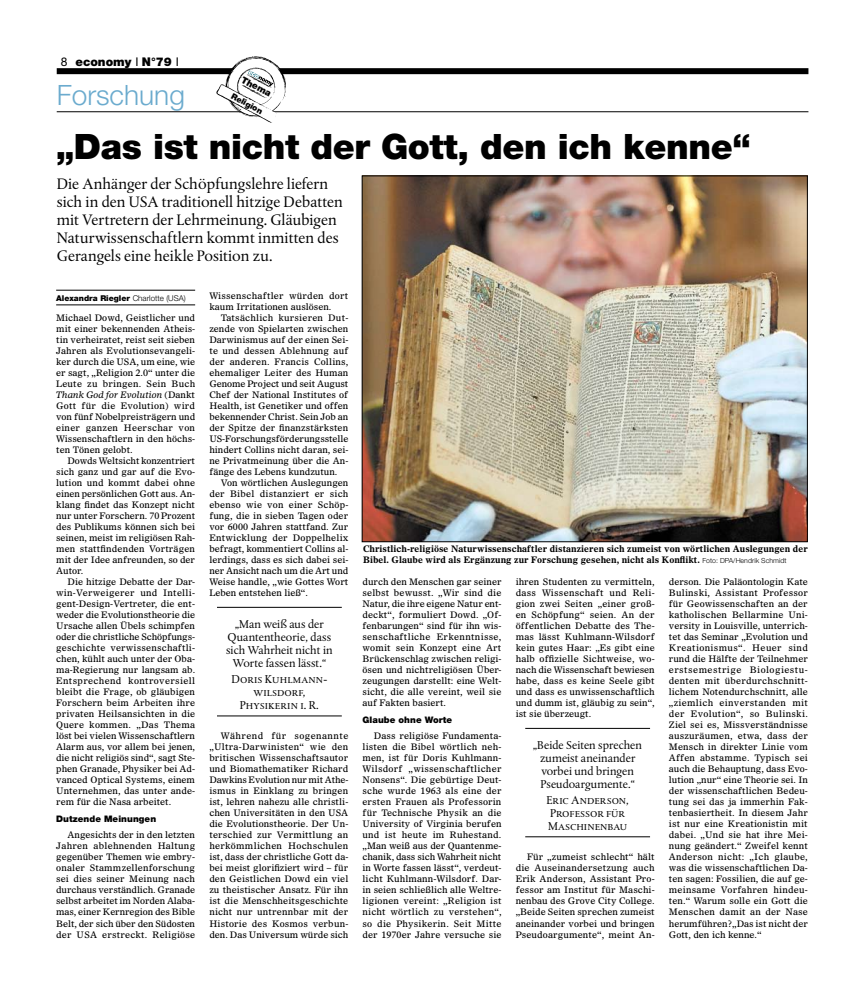
<style>
.page{position:relative;width:851px;height:993px;background:#fff}
.page>*{position:absolute;margin:0;border:0;box-sizing:border-box;transform-origin:0 0}
.t1{font:900 35px "Helvetica Neue LT";letter-spacing:-.01em;color:#000}
.t2{font:300 28px "Helvetica Neue LT";color:#6babce}
.t3{font:16px/18px "DTL Albertina ST";color:#000}
.t4{font:12px/13px "DTL Albertina ST";letter-spacing:-.005em;color:#000;text-align:center}
.t5{font:12px/13px "DTL Albertina T Caps";letter-spacing:.005em;color:#000;text-align:center}
.t6{font:900 12px "Helvetica Neue LT";color:#000}
.t7{font:900 9.3px "Helvetica Neue LT";color:#000}
.t8{font:9px/11px "Olympian LT";color:#000;text-align:justify}
.t9{font:700 9px/11px "Olympian LT";color:#000}
.t10{font:900 9px "Helvetica Neue LT";letter-spacing:.005em;color:#000}
.t11{font:900 8.2px "Helvetica Neue LT";color:#000}
.t12{font:900 8px "Helvetica Neue LT";color:#000}
.s1{font-weight:400}
.s2{font-weight:300}
.s3{font-style:italic}
.s4{font-family:"Helvetica Neue LT";font-weight:300;font-size:7px}
</style>
<div class="page">
<div style="left:57px;top:68px;width:751px;height:6px;background:#000"></div>
<hr style="left:57px;top:111px;width:751px;height:1px;background:#000">
<img style="left:364px;top:178px;width:441px;height:361px">
<svg style="left:216px;top:56px;width:73px;height:67px"></svg>
<hr style="left:56px;top:290px;width:139px;height:1px;background:#000">
<hr style="left:56px;top:304px;width:139px;height:1px;background:#000">
<hr style="left:217px;top:607px;width:125px;height:1px;background:#000">
<hr style="left:217px;top:715px;width:125px;height:1px;background:#000">
<hr style="left:525px;top:728px;width:125px;height:1px;background:#000">
<hr style="left:525px;top:836px;width:125px;height:1px;background:#000">
<h3 class="t6" style="left:61px;top:55px;width:120px"><span class="s1">8</span> economy <span class="s1">I</span> N°79 <span class="s1">I</span></h3>
<h2 class="t2" style="left:57px;top:77px;width:130px">Forschung</h2>
<p class="t7" style="left:245px;top:74px;width:34px;rotate:28deg">Thema</p>
<p class="t11" style="left:234px;top:91px;width:36px;rotate:28deg">Religion</p>
<h1 class="t1" style="left:56px;top:126px;width:696px">„Das ist nicht der Gott, den ich kenne“</h1>
<h3 class="t3" style="left:57px;top:174px;width:288px">Die Anhänger der Schöpfungslehre liefern sich in den USA traditionell hitzige Debatten mit Vertretern der Lehrmeinung. Gläubigen Naturwissenschaftlern kommt inmitten des Gerangels eine heikle Position zu.</h3>
<p class="t12" style="left:56px;top:293px;width:131px">Alexandra Riegler <span class="s2">Charlotte (USA)</span></p>
<p class="t8" style="left:56px;top:312px;width:140px">Michael Dowd, Geistlicher und mit einer bekennenden Atheis&shy;tin verheiratet, reist seit sieben Jahren als Evolutionsevangeli&shy;ker durch die USA, um eine, wie er sagt, „Religion 2.0“ unter die Leute zu bringen. Sein Buch <span class="s3">Thank God for Evolution</span> (Dankt Gott für die Evolution) wird von fünf Nobelpreisträgern und einer ganzen Heerschar von Wissenschaftlern in den höchs&shy;ten Tönen gelobt.</p>
<p class="t8" style="left:56px;top:455px;width:140px;text-indent:11px">Dowds Weltsicht konzentriert sich ganz und gar auf die Evo&shy;lution und kommt dabei ohne einen persönlichen Gott aus. An&shy;klang findet das Konzept nicht nur unter Forschern. 70 Prozent des Publikums können sich bei seinen, meist im religiösen Rah&shy;men stattfindenden Vorträgen mit der Idee anfreunden, so der Autor.</p>
<p class="t8" style="left:56px;top:576px;width:140px;text-indent:11px">Die hitzige Debatte der Dar&shy;win-Verweigerer und Intelli&shy;gent-Design-Vertreter, die ent&shy;weder die Evolutionstheorie die Ursache allen Übels schimpfen oder die christliche Schöpfungs&shy;geschichte verwissenschaftli&shy;chen, kühlt auch unter der Oba&shy;ma-Regierung nur langsam ab.<br>Entsprechend kontroversiell bleibt die Frage, ob gläubigen Forschern beim Arbeiten ihre privaten Heilsansichten in die Quere kommen. „Das Thema löst bei vielen Wissenschaftlern Alarm aus, vor allem bei jenen, die nicht religiös sind“, sagt Ste&shy;phen Granade, Physiker bei Ad&shy;vanced Optical Systems, einem Unternehmen, das unter ande&shy;rem für die Nasa arbeitet.</p>
<p class="t10" style="left:56px;top:813px;width:101px">Dutzende Meinungen</p>
<p class="t8" style="left:56px;top:829px;width:140px;text-indent:11px">Angesichts der in den letzten Jahren ablehnenden Haltung gegenüber Themen wie embry&shy;onaler Stammzellenforschung sei dies seiner Meinung nach durchaus verständlich. Granade selbst arbeitet im Norden Alaba&shy;mas, einer Kernregion des Bible Belt, der sich über den Südosten der USA erstreckt. Religiöse</p>
<p class="t8" style="left:209px;top:290px;width:140px">Wissenschaftler würden dort kaum Irritationen auslösen.</p>
<p class="t8" style="left:209px;top:312px;width:140px;text-indent:11px">Tatsächlich kursieren Dut&shy;zende von Spielarten zwischen Darwinismus auf der einen Sei&shy;te und dessen Ablehnung auf der anderen. Francis Collins, ehemaliger Leiter des Human Genome Project und seit August Chef der National Institutes of Health, ist Genetiker und offen bekennender Christ. Sein Job an der Spitze der finanzstärksten US-Forschungsförderungsstelle hindert Collins nicht daran, sei&shy;ne Privatmeinung über die An&shy;fänge des Lebens kundzutun.</p>
<p class="t8" style="left:209px;top:477px;width:140px;text-indent:11px">Von wörtlichen Auslegungen der Bibel distanziert er sich ebenso wie von einer Schöp&shy;fung, die in sieben Tagen oder vor 6000 Jahren stattfand. Zur Entwicklung der Doppelhelix befragt, kommentiert Collins al&shy;lerdings, dass es sich dabei sei&shy;ner Ansicht nach um die Art und Weise handle, „wie Gottes Wort Leben entstehen ließ“.</p>
<h3 class="t4" style="left:226px;top:617px;width:108px">„Man weiß aus der<br>Quantentheorie, dass sich Wahrheit nicht in<br>Worte fassen lässt.“</h3>
<h3 class="t5" style="left:231px;top:672px;width:97px">Doris Kuhlmann&shy;wilsdorf,<br>Physikerin i. R.</h3>
<p class="t8" style="left:209px;top:730px;width:140px;text-indent:11px">Während für sogenannte „Ultra-Darwinisten“ wie den britischen Wissenschaftsautor und Biomathematiker Richard Dawkins Evolution nur mit Athe&shy;ismus in Einklang zu bringen ist, lehren nahezu alle christli&shy;chen Universitäten in den USA die Evolutionstheorie. Der Un&shy;terschied zur Vermittlung an herkömmlichen Hochschulen ist, dass der christliche Gott da&shy;bei meist glorifiziert wird – für den Geistlichen Dowd ein viel zu theistischer Ansatz. Für ihn ist die Menschheitsgeschichte nicht nur untrennbar mit der Historie des Kosmos verbun&shy;den. Das Universum würde sich</p>
<p class="t9" style="left:363px;top:543px;width:446px">Christlich-religiöse Naturwissenschaftler distanzieren sich zumeist von wörtlichen Auslegungen der<br>Bibel. Glaube wird als Ergänzung zur Forschung gesehen, nicht als Konflikt. <span class="s4">Foto: DPA/Hendrik Schmidt</span></p>
<p class="t8" style="left:362px;top:576px;width:140px">durch den Menschen gar seiner selbst bewusst. „Wir sind die Natur, die ihre eigene Natur ent&shy;deckt“, formuliert Dowd. „Of&shy;fenbarungen“ sind für ihn wis&shy;senschaftliche Erkenntnisse, womit sein Konzept eine Art Brückenschlag zwischen religi&shy;ösen und nichtreligiösen Über&shy;zeugungen darstellt: eine Welt&shy;sicht, die alle vereint, weil sie auf Fakten basiert.</p>
<p class="t10" style="left:362px;top:714px;width:91px">Glaube ohne Worte</p>
<p class="t8" style="left:362px;top:730px;width:140px;text-indent:11px">Dass religiöse Fundamenta&shy;listen die Bibel wörtlich neh&shy;men, ist für Doris Kuhlmann-Wilsdorf „wissenschaftlicher Nonsens“. Die gebürtige Deut&shy;sche wurde 1963 als eine der ersten Frauen als Professorin für Technische Physik an die University of Virginia berufen und ist heute im Ruhestand. „Man weiß aus der Quantenme&shy;chanik, dass sich Wahrheit nicht in Worte fassen lässt“, verdeut&shy;licht Kuhlmann-Wilsdorf. Dar&shy;in seien schließlich alle Weltre&shy;ligionen vereint: „Religion ist nicht wörtlich zu verstehen“, so die Physikerin. Seit Mitte der 1970er Jahre versuche sie</p>
<p class="t8" style="left:515px;top:576px;width:140px">ihren Studenten zu vermitteln, dass Wissenschaft und Reli&shy;gion zwei Seiten „einer groß&shy;en Schöpfung“ seien. An der öffentlichen Debatte des The&shy;mas lässt Kuhlmann-Wilsdorf kein gutes Haar: „Es gibt eine halb offizielle Sichtweise, wo&shy;nach die Wissenschaft bewiesen habe, dass es keine Seele gibt und dass es unwissenschaftlich und dumm ist, gläubig zu sein“, ist sie überzeugt.</p>
<h3 class="t4" style="left:533px;top:738px;width:110px">„Beide Seiten sprechen zumeist aneinander vorbei und bringen<br>Pseudo-argumente.“</h3>
<h3 class="t5" style="left:546px;top:793px;width:84px;text-align:left">Eric Anderson,<br>Professor für<br>Maschinenbau</h3>
<p class="t8" style="left:515px;top:851px;width:140px;text-indent:11px">Für „zumeist schlecht“ hält die Auseinandersetzung auch Erik Anderson, Assistant Pro&shy;fessor am Institut für Maschi&shy;nenbau des Grove City College. „Beide Seiten sprechen zumeist aneinander vorbei und bringen Pseudoargumente“, meint An-</p>
<p class="t8" style="left:668px;top:576px;width:140px">derson. Die Paläontologin Kate Bulins-ki, Assistant Professor für Geowissenschaften an der katholischen Bellarmine Uni&shy;versity in Louisville, unterrich&shy;tet das Seminar „Evolution und Kreationismus“. Heuer sind rund die Hälfte der Teilnehmer erstsemestrige Biologiestu&shy;denten mit überdurchschnitt&shy;lichem Notendurchschnitt, alle „ziemlich einverstanden mit der Evolution“, so Bulinski.<br>Ziel sei es, Missverständnisse auszuräumen, etwa, dass der Mensch in direkter Linie vom Affen abstamme. Typisch sei auch die Behauptung, dass Evo&shy;lution „nur“ eine Theorie sei. In der wissenschaftlichen Bedeu&shy;tung sei das ja immerhin Fak&shy;tenbasiertheit. In diesem Jahr ist nur eine Kreationistin mit dabei. „Und sie hat ihre Mei&shy;nung geändert.“ Zweifel kennt Anderson nicht: „Ich glaube, was die wissenschaftlichen Da&shy;ten sagen: Fossilien, die auf ge&shy;meinsame Vorfahren hindeu&shy;ten.“ Warum solle ein Gott die Menschen damit an der Nase herumführen?„Das ist nicht der Gott, den ich kenne.“</p>
</div>
